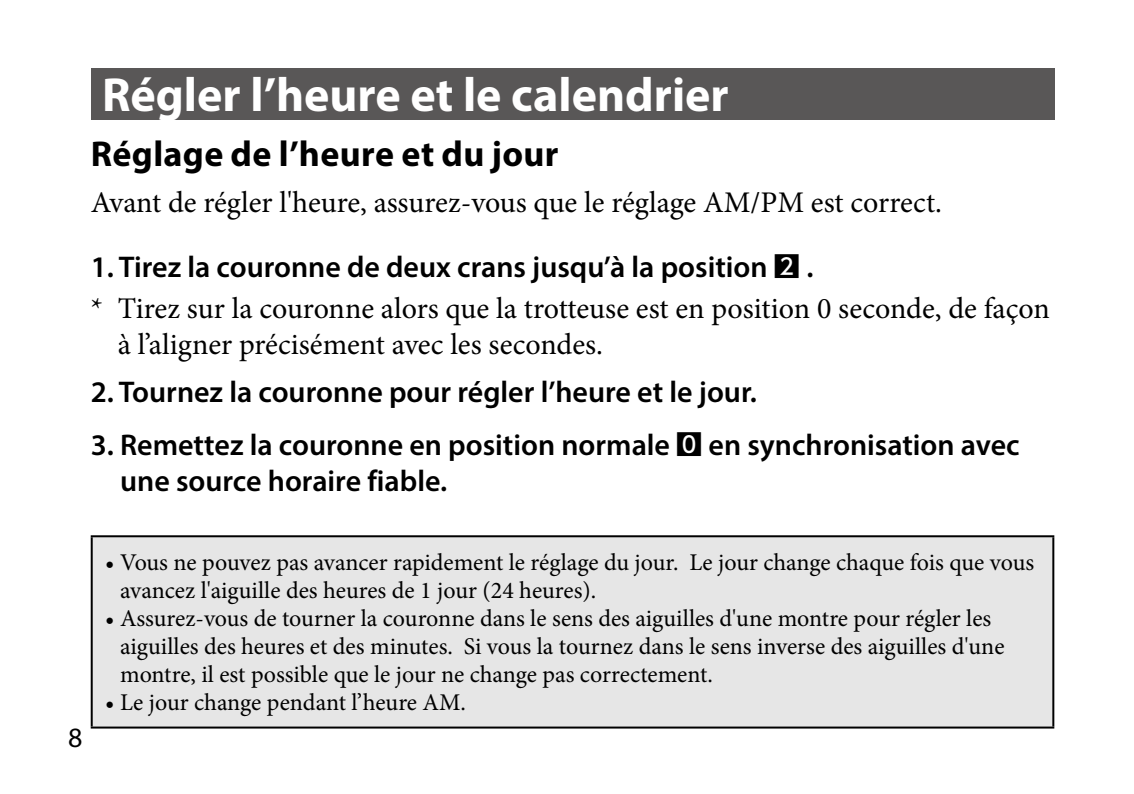
<style>
.page{position:relative;width:1134px;height:794px;background:#fff}
.page>*{position:absolute;margin:0;border:0;box-sizing:border-box;transform-origin:0 0}
.t1{font:700 48px "Myriad Pro";color:#fff}
.t2{font:700 36px "Myriad Pro";letter-spacing:.01em;color:#000}
.t3{font:600 30px/36px "Myriad Pro";color:#000}
.t4{font:30px/36px "Minion Pro";color:#000}
.t5{font:28px "Myriad Pro";color:#000}
.t6{font:24px/28px "Minion Pro";color:#000}
.s1{font-family:"UD Shin Go Pro";font-weight:500;font-size:26px}
</style>
<div class="page">
<div style="left:92px;top:536px;width:961px;height:191px;background:#e6e6e6"></div>
<hr style="left:91px;top:535px;width:963px;height:2px;background:#000">
<hr style="left:91px;top:537px;width:2px;height:189px;background:#000">
<hr style="left:1052px;top:537px;width:2px;height:189px;background:#000">
<hr style="left:91px;top:726px;width:963px;height:2px;background:#000">
<div style="left:91px;top:68px;width:963px;height:51px;background:#595757"></div>
<h1 class="t1" style="left:102px;top:63px;width:628px">Régler l’heure et le calendrier</h1>
<h2 class="t2" style="left:91px;top:131px;width:469px">Réglage de l’heure et du jour</h2>
<p class="t4" style="left:91px;top:185px;width:853px">Avant de régler l'heure, assurez-vous que le réglage AM/PM est correct.</p>
<p class="t3" style="left:91px;top:248px;width:724px">1. Tirez la couronne de deux crans jusqu’à la position <span class="s1">2</span> .</p>
<p class="t4" style="left:118px;top:290px;width:933px;text-indent:-27px">* Tirez sur la couronne alors que la trotteuse est en position 0 seconde, de façon à l’aligner précisément avec les secondes.</p>
<p class="t3" style="left:91px;top:373px;width:668px">2. Tournez la couronne pour régler l’heure et le jour.</p>
<p class="t3" style="left:120px;top:426px;width:901px;text-indent:-29px">3. Remettez la couronne en position normale <span class="s1">0</span> en synchronisation avec une source horaire fiable.</p>
<p class="t5" style="left:68px;top:720px;width:16px">8</p>
<p class="t6" style="left:120px;top:548px;width:915px;text-indent:-15px">• Vous ne pouvez pas avancer rapidement le réglage du jour. Le jour change chaque fois que vous avancez l'aiguille des heures de 1 jour (24 heures).</p>
<p class="t6" style="left:120px;top:604px;width:886px;text-indent:-15px">• Assurez-vous de tourner la couronne dans le sens des aiguilles d'une montre pour régler les aiguilles des heures et des minutes. Si vous la tournez dans le sens inverse des aiguilles d'une montre, il est possible que le jour ne change pas correctement.</p>
<p class="t6" style="left:105px;top:688px;width:362px">• Le jour change pendant l’heure AM.</p>
</div>
